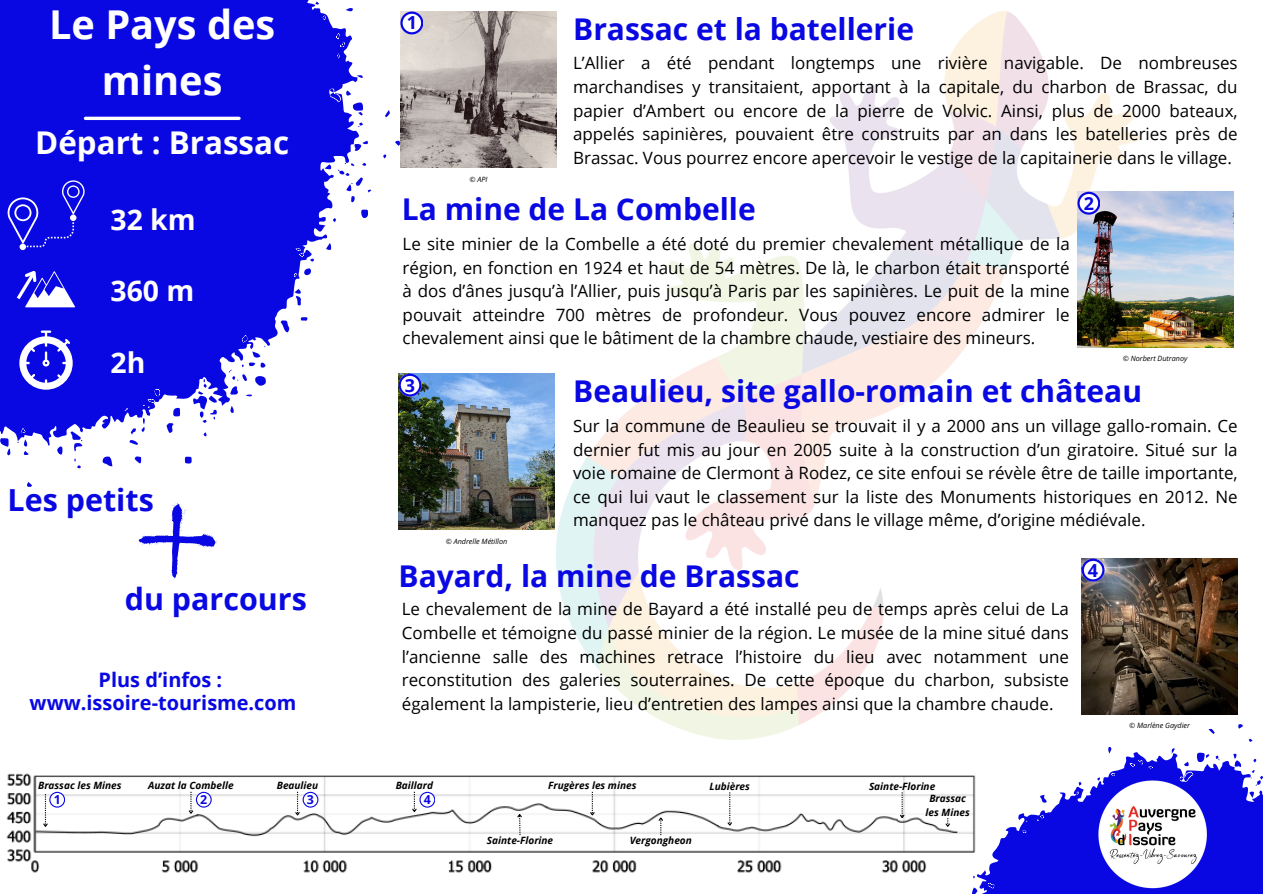
<style>
.page{position:relative;width:1263px;height:894px;background:#fff}
.page>*{position:absolute;margin:0;border:0;box-sizing:border-box;transform-origin:0 0}
.t1{font:700 39.75px/55.2px "Open Sans";color:#fff;text-align:center}
.t2{font:700 31.35px "Open Sans";color:#fff}
.t3{font:700 30.45px "Open Sans";color:#0908e2}
.t4{font:700 30px "Open Sans";color:#0908e2}
.t5{font:700 28.35px "Open Sans";color:#fff}
.t6{font:700 19.95px/22.5px "Open Sans";color:#0908e2;text-align:center}
.t7{font:700 18px "Open Sans";color:#0908e2}
.t8{font:16.95px/23.5px "Open Sans";color:#000;text-align:justify}
.t9{font:700 12.45px "Open Sans";color:#0908e2}
.t10{font:italic 700 10.05px/13.4px "Open Sans";color:#000;text-align:center}
.t11{font:italic 7.2px "Open Sans";color:#000}
</style>
<div class="page">
<svg style="left:0;top:0;width:400px;height:487px;fill:#0908e2"></svg>
<div style="left:20px;top:243px;width:6px;height:7px;border:2px solid #fff;border-radius:50%"></div>
<svg style="left:8px;top:180px;width:77px;height:69px"></svg>
<div style="left:70px;top:214px;width:6px;height:7px;border:2px solid #fff;border-radius:50%"></div>
<svg style="left:14px;top:263px;width:61px;height:44px"></svg>
<svg style="left:19px;top:330px;width:54px;height:59px"></svg>
<hr style="left:85px;top:117px;width:154px;height:3px;background:#fff">
<svg style="left:138px;top:503px;width:79px;height:76px"></svg>
<img style="left:6px;top:773px;width:885px;height:100px">
<svg style="left:891px;top:714px;width:372px;height:179px"></svg>
<img style="left:1089px;top:767px;width:133px;height:126px">
<img style="left:556px;top:12px;width:583px;height:727px">
<img style="left:400px;top:11px;width:156px;height:156px">
<img style="left:1077px;top:192px;width:156px;height:156px">
<img style="left:399px;top:373px;width:156px;height:156px">
<img style="left:1082px;top:558px;width:156px;height:156px">
<svg style="left:400px;top:12px;width:23px;height:22px"></svg>
<svg style="left:1077px;top:192px;width:23px;height:22px"></svg>
<svg style="left:399px;top:373px;width:22px;height:23px"></svg>
<svg style="left:1082px;top:558px;width:22px;height:23px"></svg>
<svg style="left:188px;top:791px;width:23px;height:23px"></svg>
<svg style="left:294px;top:791px;width:24px;height:25px"></svg>
<svg style="left:516px;top:812px;width:7px;height:22px"></svg>
<svg style="left:589px;top:791px;width:7px;height:25px"></svg>
<svg style="left:658px;top:815px;width:6px;height:19px"></svg>
<svg style="left:411px;top:791px;width:24px;height:22px"></svg>
<svg style="left:42px;top:791px;width:23px;height:36px"></svg>
<svg style="left:726px;top:792px;width:7px;height:34px"></svg>
<svg style="left:899px;top:792px;width:6px;height:27px"></svg>
<svg style="left:944px;top:817px;width:7px;height:10px"></svg>
<p class="t1" style="left:49px;top:-4px;width:228px">Le Pays des mines</p>
<p class="t2" style="left:35px;top:120px;width:255px">Départ : Brassac</p>
<h2 class="t5" style="left:111px;top:199px;width:87px">32 km</h2>
<h5 class="t5" style="left:111px;top:271px;width:85px">360 m</h5>
<p class="t5" style="left:111px;top:343px;width:36px">2h</p>
<p class="t3" style="left:8px;top:478px;width:148px">Les petits</p>
<h1 class="t3" style="left:125px;top:577px;width:184px">du parcours</h1>
<h2 class="t6" style="left:30px;top:668px;width:268px">Plus d’infos : www.issoire-tourisme.com</h2>
<h2 class="t7" style="left:407px;top:10px;width:12px">1</h2>
<p class="t4" style="left:573px;top:8px;width:342px">Brassac et la batellerie</p>
<p class="t8" style="left:573px;top:51px;width:666px">L’Allier a été pendant longtemps une rivière navigable. De nombreuses marchandises y transitaient, apportant à la capitale, du charbon de Brassac, du papier d’Ambert ou encore de la pierre de Volvic. Ainsi, plus de 2000 bateaux, appelés sapinières, pouvaient être construits par an dans les batelleries près de Brassac. Vous pourrez encore apercevoir le vestige de la capitainerie dans le village.</p>
<p class="t4" style="left:402px;top:188px;width:355px">La mine de La Combelle</p>
<h2 class="t8" style="left:403px;top:231px;width:669px">Le site minier de la Combelle a été doté du premier chevalement métallique de la région, en fonction en 1924 et haut de 54 mètres. De là, le charbon était transporté à dos d’ânes jusqu’à l’Allier, puis jusqu’à Paris par les sapinières. Le puit de la mine pouvait atteindre 700 mètres de profondeur. Vous pouvez encore admirer le chevalement ainsi que le bâtiment de la chambre chaude, vestiaire des mineurs.</h2>
<h5 class="t11" style="left:469px;top:174px;width:19px">© API</h5>
<p class="t7" style="left:1084px;top:190px;width:12px">2</p>
<p class="t7" style="left:405px;top:372px;width:12px">3</p>
<h2 class="t11" style="left:446px;top:536px;width:63px">© Andrelle Métillon</h2>
<h2 class="t11" style="left:1123px;top:353px;width:66px">© Norbert Dutranoy</h2>
<p class="t4" style="left:573px;top:370px;width:570px">Beaulieu, site gallo-romain et château</p>
<h2 class="t8" style="left:573px;top:413px;width:666px">Sur la commune de Beaulieu se trouvait il y a 2000 ans un village gallo-romain. Ce dernier fut mis au jour en 2005 suite à la construction d’un giratoire. Situé sur la voie romaine de Clermont à Rodez, ce site enfoui se révèle être de taille importante, ce qui lui vaut le classement sur la liste des Monuments historiques en 2012. Ne manquez pas le château privé dans le village même, d’origine médiévale.</h2>
<h5 class="t4" style="left:399px;top:555px;width:403px">Bayard, la mine de Brassac</h5>
<p class="t8" style="left:402px;top:596px;width:669px">Le chevalement de la mine de Bayard a été installé peu de temps après celui de La Combelle et témoigne du passé minier de la région. Le musée de la mine situé dans l’ancienne salle des machines retrace l’histoire du lieu avec notamment une reconstitution des galeries souterraines. De cette époque du charbon, subsiste également la lampisterie, lieu d’entretien des lampes ainsi que la chambre chaude.</p>
<h2 class="t7" style="left:1088px;top:557px;width:12px">4</h2>
<p class="t11" style="left:1129px;top:720px;width:62px">© Marlène Gaydier</p>
<p class="t10" style="left:548px;top:778px;width:90px">Frugères les mines</p>
<h4 class="t10" style="left:38px;top:778px;width:85px">Brassac les Mines</h4>
<p class="t10" style="left:148px;top:778px;width:87px">Auzat la Combelle</p>
<p class="t10" style="left:277px;top:778px;width:43px">Beaulieu</p>
<p class="t10" style="left:396px;top:778px;width:39px">Baillard</p>
<p class="t10" style="left:710px;top:779px;width:42px">Lubières</p>
<p class="t10" style="left:869px;top:779px;width:68px">Sainte-Florine</p>
<h6 class="t10" style="left:926px;top:791px;width:46px">Brassac les Mines</h6>
<p class="t9" style="left:54px;top:790px;width:9px">1</p>
<p class="t9" style="left:200px;top:790px;width:9px">2</p>
<h5 class="t9" style="left:307px;top:790px;width:9px">3</h5>
<p class="t9" style="left:424px;top:790px;width:9px">4</p>
<p class="t10" style="left:487px;top:833px;width:68px">Sainte-Florine</p>
<h6 class="t10" style="left:630px;top:833px;width:64px">Vergongheon</h6>
</div>
